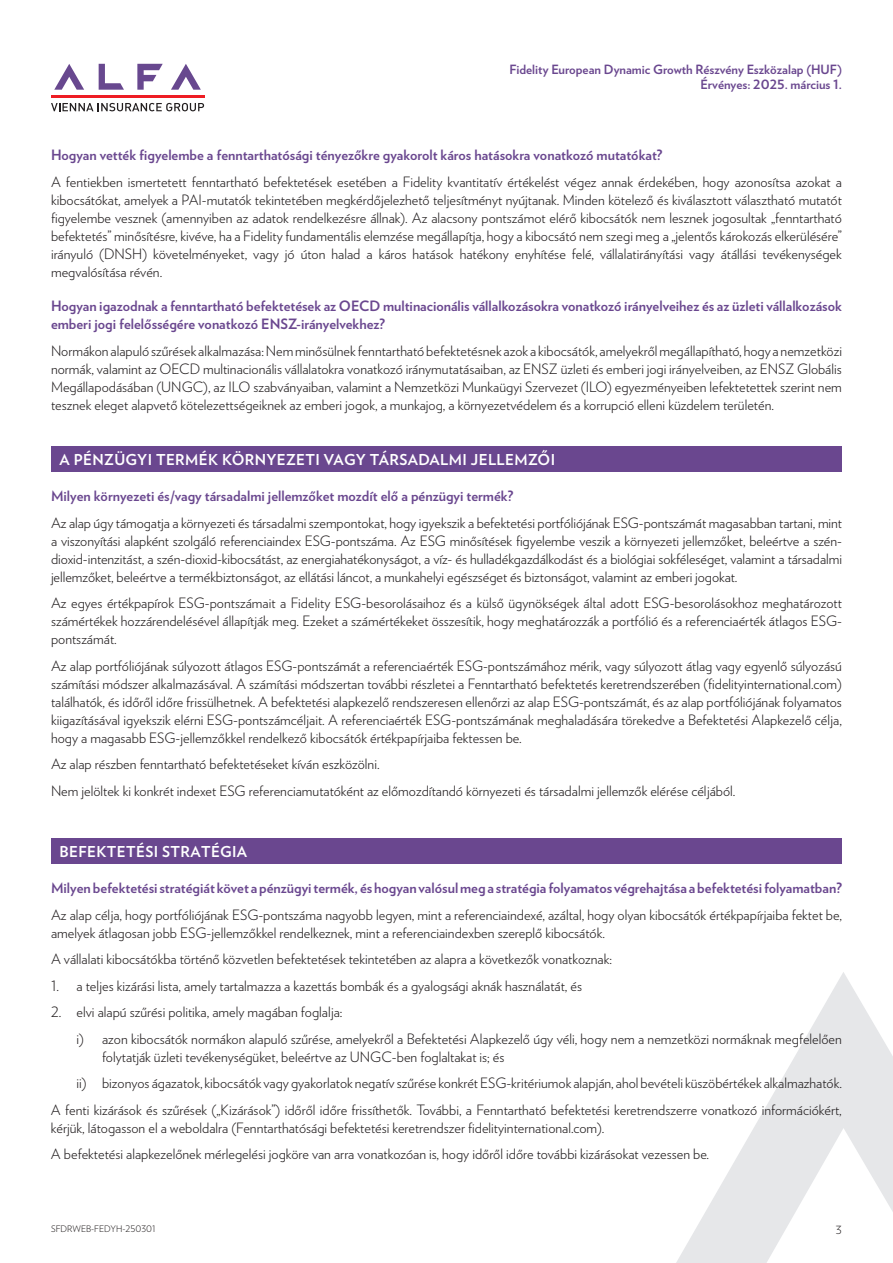
<style>
.page{position:relative;width:893px;height:1263px;background:#fff}
.page>*{position:absolute;margin:0;border:0;box-sizing:border-box;transform-origin:0 0}
.t1{font:700 15px "Verlag";letter-spacing:.025em;color:#fff}
.t2{font:300 14.25px/18px "Verlag";color:#231f20;text-align:justify}
.t3{font:700 14.25px/18px "Verlag";color:#6a478f}
.t4{font:700 12.75px/15px "Verlag";color:#6a478f;text-align:right}
.t5{font:300 11.25px "Verlag";color:#231f20}
.t6{font:300 9px "Verlag";color:#231f20}
</style>
<div class="page">
<svg style="left:171px;top:64px;width:30px;height:26px"></svg>
<svg style="left:137px;top:64px;width:26px;height:26px"></svg>
<svg style="left:99px;top:64px;width:25px;height:26px"></svg>
<svg style="left:54px;top:64px;width:30px;height:26px"></svg>
<hr style="left:51px;top:95px;width:153px;height:3px;background:#ee1d23">
<svg style="left:51px;top:103px;width:153px;height:8px"></svg>
<svg style="left:676px;top:972px;width:217px;height:291px"></svg>
<div style="left:51px;top:446px;width:791px;height:25px;background:#6a478f"></div>
<div style="left:51px;top:838px;width:791px;height:25px;background:#6a478f"></div>
<p class="t4" style="left:510px;top:61px;width:334px">Fidelity European Dynamic Growth Részvény Eszközalap (HUF)<br>Érvényes: 2025. március 1.</p>
<p class="t3" style="left:51px;top:145px;width:613px">Hogyan vették figyelembe a fenntarthatósági tényezőkre gyakorolt káros hatásokra vonatkozó mutatókat?</p>
<p class="t2" style="left:51px;top:172px;width:792px">A fentiekben ismertetett fenntartható befektetések esetében a Fidelity kvantitatív értékelést végez annak érdekében, hogy azonosítsa azokat a kibocsátókat, amelyek a PAI-mutatók tekintetében megkérdőjelezhető teljesítményt nyújtanak. Minden kötelező és kiválasztott választható mutatót figyelembe vesznek (amennyiben az adatok rendelkezésre állnak). Az alacsony pontszámot elérő kibocsátók nem lesznek jogosultak „fenntartható befektetés” minősítésre, kivéve, ha a Fidelity fundamentális elemzése megállapítja, hogy a kibocsátó nem szegi meg a „jelentős károkozás elkerülésére” irányuló (DNSH) követelményeket, vagy jó úton halad a káros hatások hatékony enyhítése felé, vállalatirányítási vagy átállási tevékenységek megvalósítása révén.</p>
<p class="t3" style="left:51px;top:296px;width:792px">Hogyan igazodnak a fenntartható befektetések az OECD multinacionális vállalkozásokra vonatkozó irányelveihez és az üzleti vállalkozások emberi jogi felelősségére vonatkozó ENSZ-irányelvekhez?</p>
<p class="t2" style="left:51px;top:341px;width:792px">Normákon alapuló szűrések alkalmazása: Nem minősülnek fenntartható befektetésnek azok a kibocsátók, amelyekről megállapítható, hogy a nemzetközi normák, valamint az OECD multinacionális vállalatokra vonatkozó iránymutatásaiban, az ENSZ üzleti és emberi jogi irányelveiben, az ENSZ Globális Megállapodásában (UNGC), az ILO szabványaiban, valamint a Nemzetközi Munkaügyi Szervezet (ILO) egyezményeiben lefektetettek szerint nem tesznek eleget alapvető kötelezettségeiknek az emberi jogok, a munkajog, a környezetvédelem és a korrupció elleni küzdelem területén.</p>
<p class="t1" style="left:60px;top:447px;width:497px">A PÉNZÜGYI TERMÉK KÖRNYEZETI VAGY TÁRSADALMI JELLEMZŐI</p>
<p class="t3" style="left:51px;top:486px;width:464px">Milyen környezeti és/vagy társadalmi jellemzőket mozdít elő a pénzügyi termék?</p>
<p class="t2" style="left:51px;top:513px;width:792px">Az alap úgy támogatja a környezeti és társadalmi szempontokat, hogy igyekszik a befektetési portfóliójának ESG-pontszámát magasabban tartani, mint a viszonyítási alapként szolgáló referenciaindex ESG-pontszáma. Az ESG minősítések figyelembe veszik a környezeti jellemzőket, beleértve a szén&shy;dioxid-intenzitást, a szén-dioxid-kibocsátást, az energiahatékonyságot, a víz- és hulladékgazdálkodást és a biológiai sokféleséget, valamint a társadalmi jellemzőket, beleértve a termékbiztonságot, az ellátási láncot, a munkahelyi egészséget és biztonságot, valamint az emberi jogokat.</p>
<p class="t2" style="left:51px;top:593px;width:792px">Az egyes értékpapírok ESG-pontszámait a Fidelity ESG-besorolásaihoz és a külső ügynökségek által adott ESG-besorolásokhoz meghatározott számértékek hozzárendelésével állapítják meg. Ezeket a számértékeket összesítik, hogy meghatározzák a portfólió és a referenciaérték átlagos ESG&shy;pontszámát.</p>
<p class="t2" style="left:51px;top:656px;width:792px">Az alap portfóliójának súlyozott átlagos ESG-pontszámát a referenciaérték ESG-pontszámához mérik, vagy súlyozott átlag vagy egyenlő súlyozású számítási módszer alkalmazásával. A számítási módszertan további részletei a Fenntartható befektetés keretrendszerében (fidelityinternational.com) találhatók, és időről időre frissülhetnek. A befektetési alapkezelő rendszeresen ellenőrzi az alap ESG-pontszámát, és az alap portfóliójának folyamatos kiigazításával igyekszik elérni ESG-pontszámcéljait. A referenciaérték ESG-pontszámának meghaladására törekedve a Befektetési Alapkezelő célja, hogy a magasabb ESG-jellemzőkkel rendelkező kibocsátók értékpapírjaiba fektessen be.</p>
<p class="t2" style="left:51px;top:750px;width:686px;line-height:26.5px">Az alap részben fenntartható befektetéseket kíván eszközölni.<br>Nem jelöltek ki konkrét indexet ESG referenciamutatóként az előmozdítandó környezeti és társadalmi jellemzők elérése céljából.</p>
<p class="t1" style="left:60px;top:839px;width:189px">BEFEKTETÉSI STRATÉGIA</p>
<p class="t3" style="left:51px;top:878px;width:792px">Milyen befektetési stratégiát követ a pénzügyi termék, és hogyan valósul meg a stratégia folyamatos végrehajtása a befektetési folyamatban?</p>
<p class="t2" style="left:51px;top:905px;width:792px">Az alap célja, hogy portfóliójának ESG-pontszáma nagyobb legyen, mint a referenciaindexé, azáltal, hogy olyan kibocsátók értékpapírjaiba fektet be, amelyek átlagosan jobb ESG-jellemzőkkel rendelkeznek, mint a referenciaindexben szereplő kibocsátók.</p>
<p class="t2" style="left:51px;top:949px;width:562px">A vállalati kibocsátókba történő közvetlen befektetések tekintetében az alapra a következők vonatkoznak:</p>
<p class="t2" style="left:51px;top:976px;width:533px">1. a teljes kizárási lista, amely tartalmazza a kazettás bombák és a gyalogsági aknák használatát, és</p>
<p class="t2" style="left:77px;top:998px;width:767px;line-height:26.5px;text-indent:-26px">2. elvi alapú szűrési politika, amely magában foglalja:<br>i) azon kibocsátók normákon alapuló szűrése, amelyekről a Befektetési Alapkezelő úgy véli, hogy nem a nemzetközi normáknak megfelelően</p>
<p class="t2" style="left:102px;top:1047px;width:404px">folytatják üzleti tevékenységüket, beleértve az UNGC-ben foglaltakat is; és</p>
<p class="t2" style="left:77px;top:1073px;width:767px">ii) bizonyos ágazatok, kibocsátók vagy gyakorlatok negatív szűrése konkrét ESG-kritériumok alapján, ahol bevételi küszöbértékek alkalmazhatók.</p>
<p class="t2" style="left:51px;top:1100px;width:792px">A fenti kizárások és szűrések („Kizárások”) időről időre frissíthetők. További, a Fenntartható befektetési keretrendszerre vonatkozó információkért,</p>
<p class="t2" style="left:51px;top:1114px;width:660px;line-height:26.5px">kérjük, látogasson el a weboldalra (Fenntarthatósági befektetési keretrendszer fidelityinternational.com).<br>A befektetési alapkezelőnek mérlegelési jogköre van arra vonatkozóan is, hogy időről időre további kizárásokat vezessen be.</p>
<p class="t6" style="left:51px;top:1222px;width:106px">SFDRWEB-FEDYH-250301</p>
<p class="t5" style="left:836px;top:1221px;width:8px">3</p>
</div>
